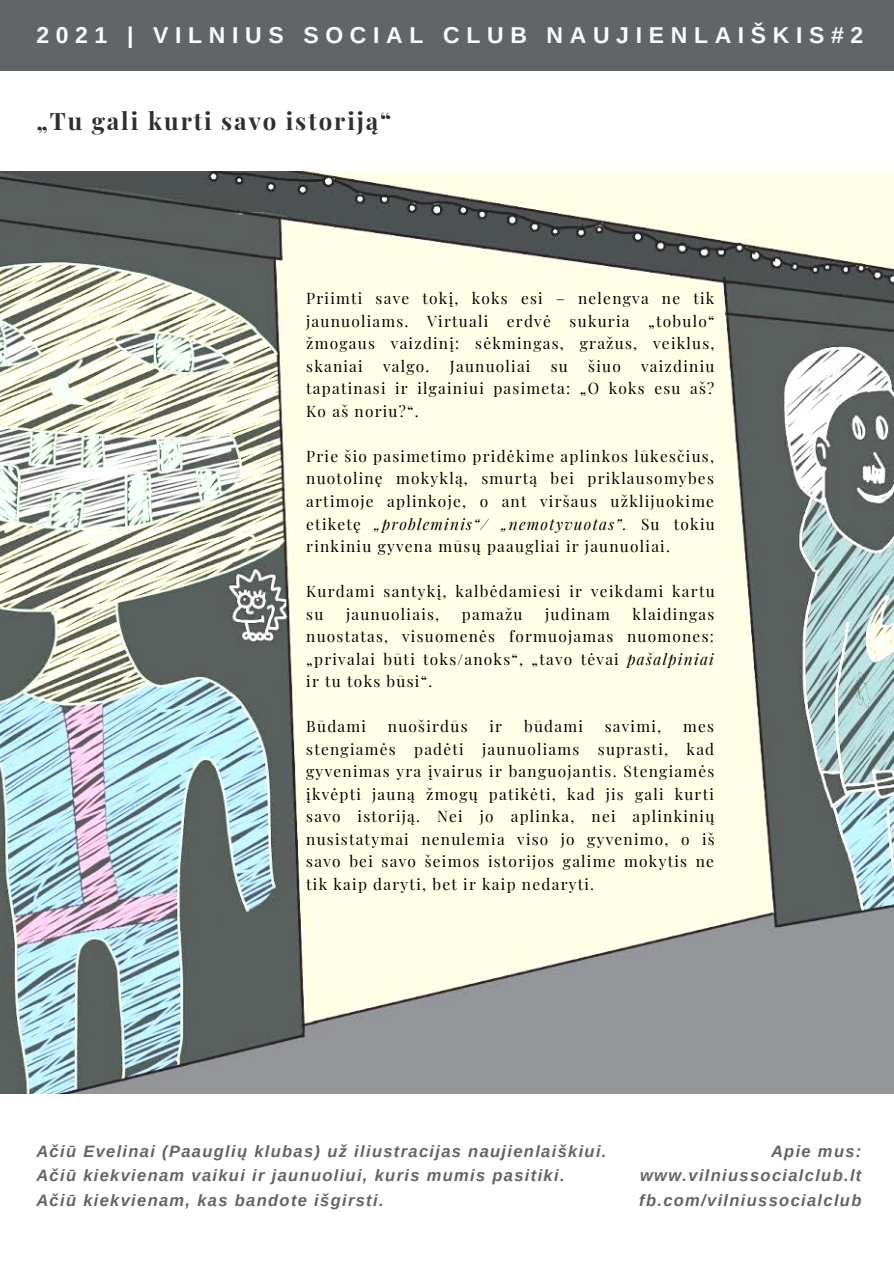
<style>
.page{position:relative;width:894px;height:1264px;background:#fff}
.page>*{position:absolute;margin:0;border:0;box-sizing:border-box;transform-origin:0 0}
.t1{font:700 24px "Playfair Display";letter-spacing:.08em;color:#2c302e}
.t2{font:700 22.95px "Arimo";letter-spacing:.29em;color:#fdfcfc}
.t3{font:italic 700 16.5px "Arimo";letter-spacing:.08em;color:#626567}
.t4{font:15.45px/22.5px "Playfair Display";letter-spacing:.08em;color:#000;text-align:justify}
.s1{font-style:italic}
</style>
<div class="page">
<div style="left:0;top:0;width:893px;height:71px;background:#626567"></div>
<img style="left:0;top:172px;width:893px;height:921px">
<p class="t2" style="left:36px;top:23px;width:828px">2021 | VILNIUS SOCIAL CLUB NAUJIENLAIŠKIS#2</p>
<p class="t1" style="left:36px;top:104px;width:356px">„Tu gali kurti savo istoriją“</p>
<p class="t4" style="left:306px;top:286px;width:410px">Priimti save tokį, koks esi – nelengva ne tik jaunuoliams. Virtuali erdvė sukuria „tobulo“ žmogaus vaizdinį: sėkmingas, gražus, veiklus, skaniai</p>
<p class="t4" style="left:383px;top:354px;width:48px">valgo.</p>
<p class="t4" style="left:449px;top:354px;width:82px">Jaunuoliai</p>
<p class="t4" style="left:550px;top:354px;width:19px">su</p>
<p class="t4" style="left:588px;top:354px;width:34px">šiuo</p>
<p class="t4" style="left:306px;top:354px;width:409px;text-indent:335px">vaizdiniu tapatinasi ir ilgainiui pasimeta: „O koks esu aš?<br>Ko aš noriu?“.</p>
<p class="t4" style="left:306px;top:444px;width:410px">Prie šio pasimetimo pridėkime aplinkos lūkesčius, nuotolinę mokyklą, smurtą bei priklausomybes artimoje aplinkoje, o ant viršaus užklijuokime etiketę <span class="s1">„probleminis“/ „nemotyvuotas”.</span> Su tokiu rinkiniu gyvena mūsų paaugliai ir jaunuoliai.</p>
<p class="t4" style="left:306px;top:579px;width:410px">Kurdami santykį, kalbėdamiesi ir veikdami kartu su</p>
<p class="t4" style="left:346px;top:602px;width:95px">jaunuoliais,</p>
<p class="t4" style="left:462px;top:602px;width:62px">pamažu</p>
<p class="t4" style="left:545px;top:602px;width:66px">judinam</p>
<p class="t4" style="left:306px;top:602px;width:409px;text-indent:326px">klaidingas nuostatas, visuomenės formuojamas nuomones: „privalai būti toks/anoks“, „tavo tėvai <span class="s1">pašalpiniai </span>ir tu toks būsi“.</p>
<p class="t4" style="left:306px;top:714px;width:61px">Būdami</p>
<p class="t4" style="left:388px;top:714px;width:81px">nuoširdūs</p>
<p class="t4" style="left:489px;top:714px;width:14px">ir</p>
<p class="t4" style="left:524px;top:714px;width:60px">būdami</p>
<p class="t4" style="left:604px;top:714px;width:58px">savimi,</p>
<p class="t4" style="left:306px;top:714px;width:410px;text-indent:376px">mes stengiamės padėti jaunuoliams suprasti, kad gyvenimas yra įvairus ir banguojantis. Stengiamės įkvėpti jauną žmogų patikėti, kad jis gali kurti savo istoriją. Nei jo aplinka, nei aplinkinių nusistatymai nenulemia viso jo gyvenimo, o iš savo bei savo šeimos istorijos galime mokytis ne tik kaip daryti, bet ir kaip nedaryti.</p>
<p class="t3" style="left:36px;top:1141px;width:571px">Ačiū Evelinai (Paauglių klubas) už iliustracijas naujienlaiškiui.</p>
<p class="t3" style="left:36px;top:1166px;width:529px">Ačiū kiekvienam vaikui ir jaunuoliui, kuris mumis pasitiki.</p>
<p class="t3" style="left:36px;top:1191px;width:348px">Ačiū kiekvienam, kas bandote išgirsti.</p>
<p class="t3" style="left:770px;top:1141px;width:92px">Apie mus:</p>
<p class="t3" style="left:640px;top:1166px;width:223px">www.vilniussocialclub.lt</p>
<p class="t3" style="left:639px;top:1191px;width:224px">fb.com/vilniussocialclub</p>
</div>
